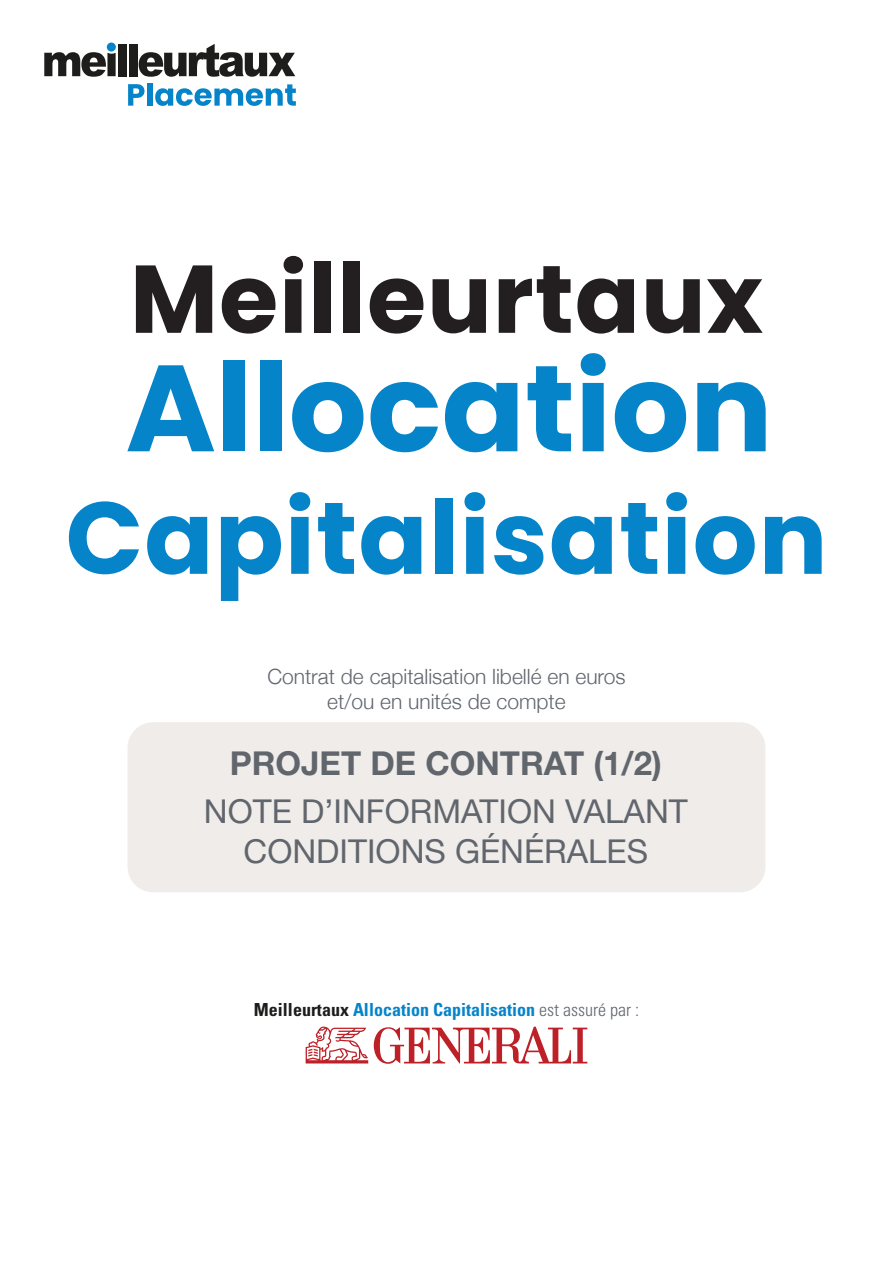
<style>
.page{position:relative;width:893px;height:1263px;background:#fff}
.page>*{position:absolute;margin:0;border:0;box-sizing:border-box;transform-origin:0 0}
.t1{font:700 122.55px "Poppins";color:#0584ca}
.t2{font:700 102px "Poppins";letter-spacing:.01em;color:#0584ca}
.t3{font:700 96px "Poppins";letter-spacing:.01em;color:#231f20}
.t4{font:33px/39.6px "Helvetica Neue LT Std";color:#61666d;text-align:center}
.t5{font:700 33px "Helvetica Neue LT Std";color:#61666d}
.t6{font:300 21px/25.2px "Helvetica Neue";color:#61666d;text-align:center}
.t7{font:700 condensed 18px "Univers LT Std";color:#0584ca}
.s1{color:#1d1e1c}
.s2{font-weight:300;color:#61666d}
</style>
<div class="page">
<svg style="left:44px;top:52px;width:72px;height:25px"></svg>
<div style="left:118px;top:44px;width:8px;height:32px;background:#1d1d1b"></div>
<div style="left:129px;top:44px;width:8px;height:32px;background:#1d1d1b"></div>
<svg style="left:139px;top:44px;width:156px;height:33px"></svg>
<div style="left:107px;top:43px;width:9px;height:9px;background:#0584ca;border-radius:50%"></div>
<svg style="left:128px;top:84px;width:16px;height:22px"></svg>
<div style="left:147px;top:83px;width:5px;height:23px;background:#0584ca"></div>
<svg style="left:155px;top:84px;width:141px;height:22px"></svg>
<svg style="left:374px;top:1027px;width:213px;height:37px"></svg>
<svg style="left:306px;top:1026px;width:62px;height:37px"></svg>
<div style="left:128px;top:722px;width:637px;height:170px;background:#f0ecea;border-radius:26px"></div>
<p class="t3" style="left:130px;top:243px;width:635px">Meilleurtaux</p>
<h1 class="t1" style="left:125px;top:337px;width:649px">Allocation</h1>
<p class="t2" style="left:66px;top:479px;width:763px">Capitalisation</p>
<p class="t6" style="left:267px;top:662px;width:360px">Contrat de capitalisation libellé en euros et/ou en unités de compte</p>
<p class="t5" style="left:230px;top:743px;width:434px">PROJET DE CONTRAT (1/2)</p>
<p class="t4" style="left:204px;top:791px;width:485px">NOTE D’INFORMATION VALANT<br>CONDITIONS GÉNÉRALES</p>
<p class="t7" style="left:254px;top:998px;width:386px"><span class="s1">Meilleurtaux</span> Allocation Capitalisation <span class="s2">est assuré par :</span></p>
</div>
